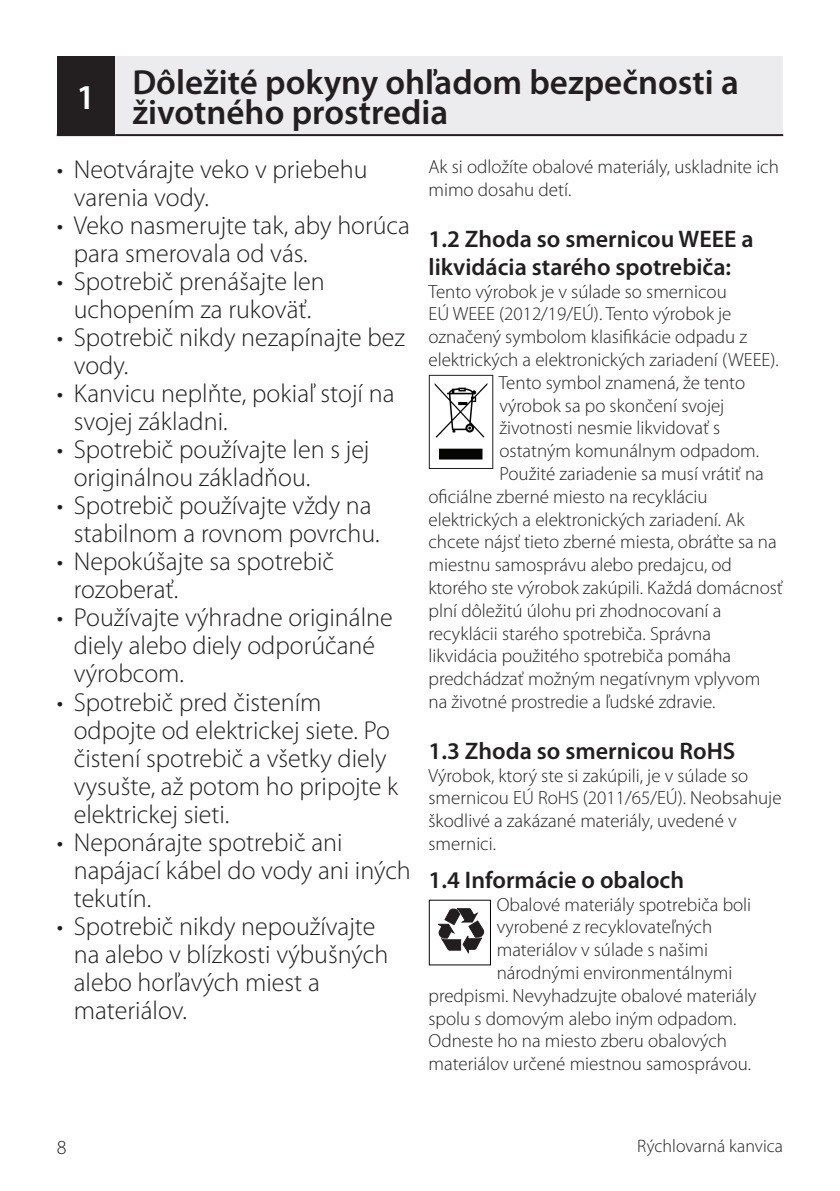
<style>
.page{position:relative;width:840px;height:1191px;background:#fff}
.page>*{position:absolute;margin:0;border:0;box-sizing:border-box;transform-origin:0 0}
.NADPIS{font:600 35px/30px "Myriad Pro";color:#231f20}
.NADPIS-2{font:600 35px "Myriad Pro";color:#fff}
.Odsadený_13{font:300 26px/28px "Myriad Pro";color:#231f20}
.Základný_12{font:600 24px/28px "Myriad Pro";color:#231f20}
.t1{font:300 20px "Myriad Pro";color:#231f20}
.Základný_9_5{font:300 19px/22.8px "Myriad Pro";color:#231f20}
.t2{font:300 18px "Myriad Pro";color:#231f20}
</style>
<div class="page">
<svg style="left:434px;top:383px;width:53px;height:76px"></svg>
<div style="left:428px;top:375px;width:65px;height:94px;border:1px solid #231f20"></div>
<svg style="left:438px;top:899px;width:53px;height:66px"></svg>
<div style="left:57px;top:57px;width:58px;height:78px;background:#231f20"></div>
<div style="left:115px;top:57px;width:667px;height:78px;background:#ececee"></div>
<hr style="left:57px;top:134px;width:58px;height:2px;background:#231f20">
<hr style="left:115px;top:134px;width:667px;height:2px;background:#231f20">
<p class="NADPIS-2" style="left:77px;top:75px;width:20px">1</p>
<p class="NADPIS" style="left:132px;top:66px;width:607px">Dôležité pokyny ohľadom bezpečnosti a životného prostredia</p>
<p class="Odsadený_13" style="left:74px;top:156px;width:295px;text-indent:-17px">• Neotvárajte veko v priebehu varenia vody.</p>
<p class="Odsadený_13" style="left:74px;top:212px;width:337px;text-indent:-17px">• Veko nasmerujte tak, aby horúca para smerovala od vás.</p>
<p class="Odsadený_13" style="left:57px;top:268px;width:269px;text-align:center">• Spotrebič prenášajte len uchopením za rukoväť.</p>
<p class="Odsadený_13" style="left:74px;top:324px;width:332px;text-indent:-17px">• Spotrebič nikdy nezapínajte bez vody.</p>
<p class="Odsadený_13" style="left:74px;top:380px;width:322px;text-indent:-17px">• Kanvicu neplňte, pokiaľ stojí na svojej základni.</p>
<p class="Odsadený_13" style="left:74px;top:436px;width:297px;text-indent:-17px">• Spotrebič používajte len s jej originálnou základňou.</p>
<p class="Odsadený_13" style="left:74px;top:492px;width:307px;text-indent:-17px">• Spotrebič používajte vždy na stabilnom a rovnom povrchu.</p>
<p class="Odsadený_13" style="left:74px;top:548px;width:262px;text-indent:-17px">• Nepokúšajte sa spotrebič rozoberať.</p>
<p class="Odsadený_13" style="left:74px;top:604px;width:320px;text-indent:-17px">• Používajte výhradne originálne diely alebo diely odporúčané výrobcom.</p>
<p class="Odsadený_13" style="left:74px;top:688px;width:325px;text-indent:-17px">• Spotrebič pred čistením odpojte od elektrickej siete. Po čistení spotrebič a všetky diely vysušte, až potom ho pripojte k elektrickej sieti.</p>
<p class="Odsadený_13" style="left:74px;top:828px;width:338px;text-indent:-17px">• Neponárajte spotrebič ani napájací kábel do vody ani iných tekutín.</p>
<p class="Odsadený_13" style="left:74px;top:912px;width:316px;text-indent:-17px">• Spotrebič nikdy nepoužívajte na alebo v blízkosti výbušných alebo horľavých miest a materiálov.</p>
<p class="Základný_9_5" style="left:428px;top:156px;width:352px">Ak si odložíte obalové materiály, uskladnite ich mimo dosahu detí.</p>
<p class="Základný_12" style="left:428px;top:224px;width:326px">1.2 Zhoda so smernicou WEEE a likvidácia starého spotrebiča:</p>
<p class="Základný_9_5" style="left:428px;top:280px;width:351px">Tento výrobok je v súlade so smernicou<br>EÚ WEEE (2012/19/EÚ). Tento výrobok je označený symbolom klasifikácie odpadu z elektrických a elektronických zariadení (WEEE).</p>
<p class="Základný_9_5" style="left:498px;top:371px;width:248px">Tento symbol znamená, že tento</p>
<p class="Základný_9_5" style="left:499px;top:394px;width:226px">výrobok sa po skončení svojej</p>
<p class="Základný_9_5" style="left:499px;top:417px;width:222px">životnosti nesmie likvidovať s</p>
<p class="Základný_9_5" style="left:499px;top:440px;width:261px">ostatným komunálnym odpadom.</p>
<p class="Základný_9_5" style="left:499px;top:462px;width:266px">Použité zariadenie sa musí vrátiť na</p>
<p class="Základný_9_5" style="left:428px;top:485px;width:280px">oficiálne zberné miesto na recykláciu</p>
<p class="Základný_9_5" style="left:428px;top:508px;width:317px">elektrických a elektronických zariadení. Ak</p>
<p class="Základný_9_5" style="left:428px;top:531px;width:349px">chcete nájsť tieto zberné miesta, obráťte sa na</p>
<p class="Základný_9_5" style="left:428px;top:554px;width:305px">miestnu samosprávu alebo predajcu, od</p>
<p class="Základný_9_5" style="left:428px;top:576px;width:356px">ktorého ste výrobok zakúpili. Každá domácnosť</p>
<p class="Základný_9_5" style="left:428px;top:599px;width:294px">plní dôležitú úlohu pri zhodnocovaní a</p>
<p class="Základný_9_5" style="left:428px;top:622px;width:284px">recyklácii starého spotrebiča. Správna</p>
<p class="Základný_9_5" style="left:428px;top:645px;width:304px">likvidácia použitého spotrebiča pomáha</p>
<p class="Základný_9_5" style="left:428px;top:668px;width:333px">predchádzať možným negatívnym vplyvom</p>
<p class="Základný_9_5" style="left:428px;top:690px;width:288px">na životné prostredie a ľudské zdravie.</p>
<p class="Základný_12" style="left:428px;top:736px;width:308px">1.3 Zhoda so smernicou RoHS</p>
<p class="Základný_9_5" style="left:428px;top:764px;width:354px">Výrobok, ktorý ste si zakúpili, je v súlade so smernicou EÚ RoHS (2011/65/EÚ). Neobsahuje škodlivé a zakázané materiály, uvedené v smernici.</p>
<p class="Základný_12" style="left:428px;top:865px;width:257px">1.4 Informácie o obaloch</p>
<p class="Základný_9_5" style="left:496px;top:893px;width:256px">Obalové materiály spotrebiča boli</p>
<p class="Základný_9_5" style="left:496px;top:916px;width:217px">vyrobené z recyklovateľných</p>
<p class="Základný_9_5" style="left:496px;top:938px;width:213px">materiálov v súlade s našimi</p>
<p class="Základný_9_5" style="left:496px;top:961px;width:237px">národnými environmentálnymi</p>
<p class="Základný_9_5" style="left:428px;top:984px;width:329px">predpismi. Nevyhadzujte obalové materiály</p>
<p class="Základný_9_5" style="left:428px;top:1007px;width:309px">spolu s domovým alebo iným odpadom.</p>
<p class="Základný_9_5" style="left:428px;top:1030px;width:300px">Odneste ho na miesto zberu obalových</p>
<p class="Základný_9_5" style="left:428px;top:1052px;width:324px">materiálov určené miestnou samosprávou.</p>
<p class="t1" style="left:57px;top:1135px;width:11px">8</p>
<p class="t2" style="left:637px;top:1136px;width:147px">Rýchlovarná kanvica</p>
</div>
